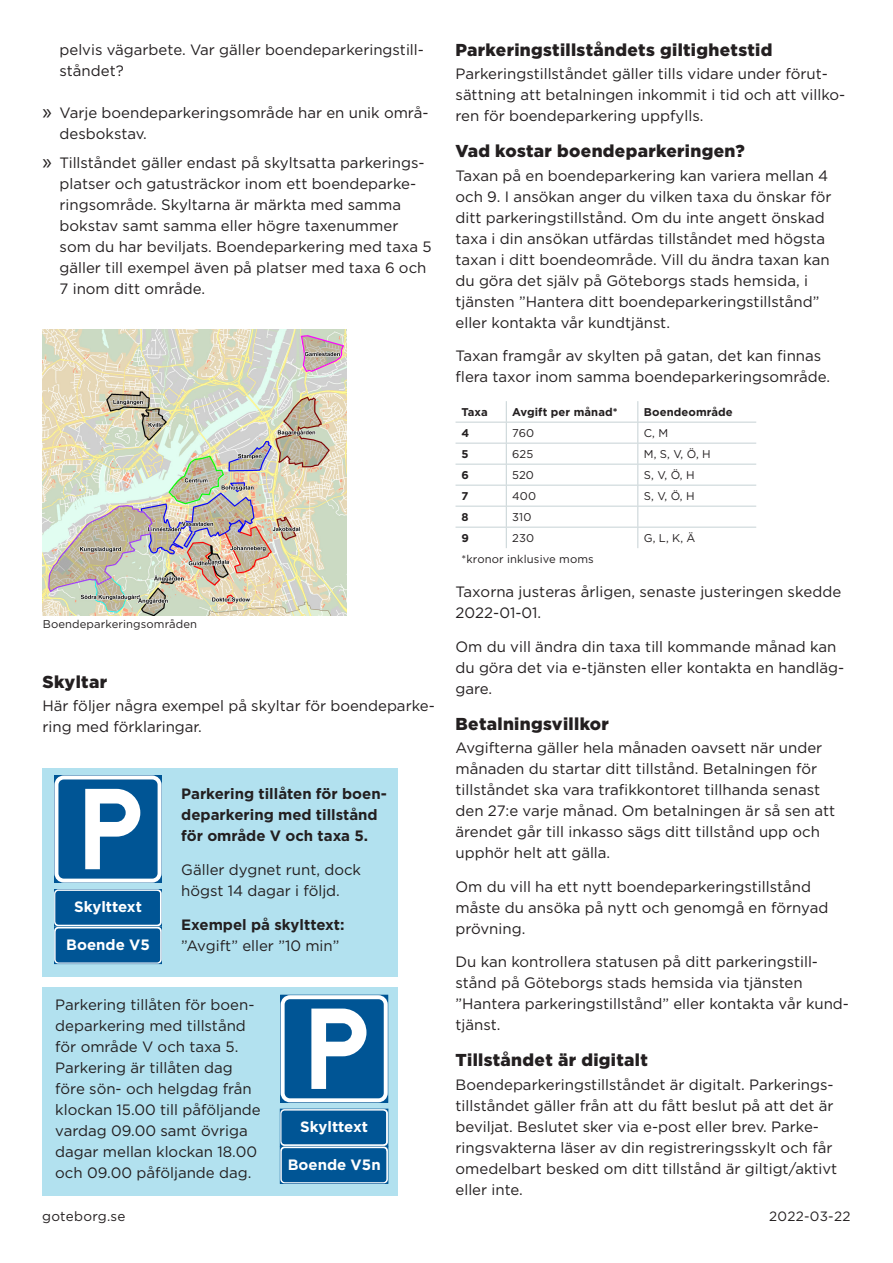
<style>
.page{position:relative;width:893px;height:1263px;background:#fff}
.page>*{position:absolute;margin:0;border:0;box-sizing:border-box;transform-origin:0 0}
.Mellanrubrik{font:900 17.25px "Gotham";letter-spacing:.02em;color:#231f20}
.Brödtext{font:900 17.25px "Gotham";letter-spacing:.02em;color:#231f20}
.Brödtext-2{font:15px/21px "Gotham";color:#231f20}
.Brödtext_Bold_marker{font:700 15px/21px "Gotham";color:#231f20}
.Brödtext_Bold_marker-2{font:700 15px "Gotham";color:#fff}
.Sidfot{font:13.5px "Gotham";letter-spacing:.02em;color:#231f20}
.Bildtext{font:11.25px "Gotham";letter-spacing:.01em;color:#231f20}
.Bildtext-2{font:700 11.25px "Gotham";letter-spacing:.01em;color:#231f20}
.s1{font-family:"Myriad Pro";font-size:22.5px}
.s2{font-weight:700}
</style>
<div class="page">
<hr style="left:455px;top:422px;width:51px;height:1px;background:#c6d2d5">
<hr style="left:506px;top:422px;width:132px;height:1px;background:#c6d2d5">
<hr style="left:638px;top:422px;width:118px;height:1px;background:#c6d2d5">
<hr style="left:455px;top:443px;width:51px;height:1px;background:#c6d2d5">
<hr style="left:506px;top:443px;width:132px;height:1px;background:#c6d2d5">
<hr style="left:638px;top:443px;width:118px;height:1px;background:#c6d2d5">
<hr style="left:455px;top:464px;width:51px;height:1px;background:#c6d2d5">
<hr style="left:506px;top:464px;width:132px;height:1px;background:#c6d2d5">
<hr style="left:638px;top:464px;width:118px;height:1px;background:#c6d2d5">
<hr style="left:455px;top:485px;width:51px;height:1px;background:#c6d2d5">
<hr style="left:506px;top:485px;width:132px;height:1px;background:#c6d2d5">
<hr style="left:638px;top:485px;width:118px;height:1px;background:#c6d2d5">
<hr style="left:455px;top:506px;width:51px;height:1px;background:#c6d2d5">
<hr style="left:506px;top:506px;width:132px;height:1px;background:#c6d2d5">
<hr style="left:638px;top:506px;width:118px;height:1px;background:#c6d2d5">
<hr style="left:455px;top:527px;width:51px;height:1px;background:#c6d2d5">
<hr style="left:506px;top:527px;width:132px;height:1px;background:#c6d2d5">
<svg style="left:506px;top:401px;width:1px;height:147px"></svg>
<hr style="left:638px;top:527px;width:118px;height:1px;background:#c6d2d5">
<svg style="left:637px;top:401px;width:1px;height:147px"></svg>
<img style="left:43px;top:330px;width:304px;height:285px">
<div style="left:43px;top:768px;width:355px;height:208px;background:#b2e1ef"></div>
<svg style="left:54px;top:889px;width:108px;height:37px"></svg>
<svg style="left:54px;top:927px;width:108px;height:36px"></svg>
<svg style="left:56px;top:891px;width:104px;height:71px"></svg>
<svg style="left:54px;top:775px;width:108px;height:108px;background:#578fb9"></svg>
<div style="left:55px;top:891px;width:105px;height:33px;background:#005595;border-radius:3px"></div>
<div style="left:56px;top:929px;width:104px;height:33px;background:#005595;border-radius:3px"></div>
<div style="left:43px;top:987px;width:355px;height:209px;background:#b2e1ef"></div>
<svg style="left:280px;top:1109px;width:108px;height:37px"></svg>
<svg style="left:280px;top:1147px;width:108px;height:36px"></svg>
<svg style="left:282px;top:1111px;width:104px;height:70px"></svg>
<svg style="left:281px;top:995px;width:107px;height:107px;background:#588fb9"></svg>
<div style="left:281px;top:1110px;width:105px;height:34px;background:#005595;border-radius:3px"></div>
<div style="left:282px;top:1148px;width:104px;height:34px;background:#005595;border-radius:3px"></div>
<p class="Brödtext-2" style="left:60px;top:38px;width:366px">pelvis vägarbete. Var gäller boendeparkeringstill&shy;ståndet?</p>
<p class="Brödtext-2" style="left:60px;top:102px;width:370px;text-indent:-17px"><span class="s1">»</span> Varje boendeparkeringsområde har en unik områ&shy;desbokstav.</p>
<p class="Brödtext-2" style="left:60px;top:152px;width:374px;text-indent:-17px"><span class="s1">»</span> Tillståndet gäller endast på skyltsatta parkerings&shy;platser och gatusträckor inom ett boendeparke&shy;ringsområde. Skyltarna är märkta med samma bokstav samt samma eller högre taxenummer som du har beviljats. Boendeparkering med taxa 5 gäller till exempel även på platser med taxa 6 och 7 inom ditt område.</p>
<p class="Bildtext" style="left:43px;top:617px;width:156px">Boendeparkeringsområden</p>
<p class="Mellanrubrik" style="left:43px;top:670px;width:66px">Skyltar</p>
<p class="Brödtext-2" style="left:43px;top:695px;width:394px">Här följer några exempel på skyltar för boendeparke&shy;ring med förklaringar.</p>
<p class="Brödtext_Bold_marker-2" style="left:74px;top:897px;width:69px">Skylttext</p>
<p class="Brödtext_Bold_marker-2" style="left:66px;top:935px;width:85px">Boende V5</p>
<p class="Brödtext_Bold_marker" style="left:181px;top:783px;width:207px">Parkering tillåten för boen&shy;deparkering med tillstånd för område V och taxa 5.</p>
<p class="Brödtext-2" style="left:181px;top:859px;width:181px">Gäller dygnet runt, dock högst 14 dagar i följd.</p>
<p class="Brödtext-2" style="left:181px;top:913px;width:165px"><span class="s2">Exempel på skylttext: </span>”Avgift” eller ”10 min”</p>
<p class="Brödtext-2" style="left:55px;top:993px;width:207px">Parkering tillåten för boen&shy;deparkering med tillstånd för område V och taxa 5.<br>Parkering är tillåten dag före sön- och helgdag från klockan 15.00 till påföljande vardag 09.00 samt övriga dagar mellan klockan 18.00 och 09.00 påföljande dag.</p>
<p class="Brödtext_Bold_marker-2" style="left:300px;top:1116px;width:69px">Skylttext</p>
<p class="Brödtext_Bold_marker-2" style="left:288px;top:1154px;width:94px">Boende V5n</p>
<p class="Mellanrubrik" style="left:455px;top:38px;width:318px">Parkeringstillståndets giltighetstid</p>
<p class="Brödtext-2" style="left:455px;top:63px;width:391px">Parkeringstillståndet gäller tills vidare under förut&shy;sättning att betalningen inkommit i tid och att villko&shy;ren för boendeparkering uppfylls.</p>
<p class="Mellanrubrik" style="left:455px;top:139px;width:291px">Vad kostar boendeparkeringen?</p>
<p class="Brödtext-2" style="left:455px;top:164px;width:377px">Taxan på en boendeparkering kan variera mellan 4 och 9. I ansökan anger du vilken taxa du önskar för ditt parkeringstillstånd. Om du inte angett önskad taxa i din ansökan utfärdas tillståndet med högsta taxan i ditt boendeområde. Vill du ändra taxan kan du göra det själv på Göteborgs stads hemsida, i tjänsten ”Hantera ditt boendeparkeringstillstånd” eller kontakta vår kundtjänst.</p>
<p class="Brödtext-2" style="left:455px;top:345px;width:376px">Taxan framgår av skylten på gatan, det kan finnas flera taxor inom samma boendeparkeringsområde.</p>
<p class="Bildtext-2" style="left:461px;top:405px;width:28px">Taxa</p>
<p class="Bildtext-2" style="left:512px;top:405px;width:107px">Avgift per månad*</p>
<p class="Bildtext-2" style="left:644px;top:405px;width:90px">Boendeområde</p>
<p class="Bildtext-2" style="left:461px;top:426px;width:9px">4</p>
<p class="Bildtext" style="left:512px;top:426px;width:23px">760</p>
<p class="Bildtext" style="left:644px;top:426px;width:26px">C, M</p>
<p class="Bildtext-2" style="left:461px;top:447px;width:9px">5</p>
<p class="Bildtext" style="left:512px;top:447px;width:23px">625</p>
<p class="Bildtext" style="left:644px;top:447px;width:68px">M, S, V, Ö, H</p>
<p class="Bildtext-2" style="left:461px;top:468px;width:9px">6</p>
<p class="Bildtext" style="left:512px;top:468px;width:23px">520</p>
<p class="Bildtext" style="left:644px;top:468px;width:52px">S, V, Ö, H</p>
<p class="Bildtext-2" style="left:461px;top:489px;width:8px">7</p>
<p class="Bildtext" style="left:512px;top:489px;width:25px">400</p>
<p class="Bildtext" style="left:644px;top:489px;width:52px">S, V, Ö, H</p>
<p class="Bildtext-2" style="left:461px;top:510px;width:9px">8</p>
<p class="Bildtext" style="left:512px;top:510px;width:21px">310</p>
<p class="Bildtext-2" style="left:461px;top:531px;width:9px">9</p>
<p class="Bildtext" style="left:512px;top:531px;width:23px">230</p>
<p class="Bildtext" style="left:644px;top:531px;width:53px">G, L, K, Ä</p>
<p class="Bildtext" style="left:461px;top:552px;width:134px">*kronor inklusive moms</p>
<p class="Brödtext-2" style="left:455px;top:581px;width:387px">Taxorna justeras årligen, senaste justeringen skedde<br>2022-01-01.</p>
<p class="Brödtext-2" style="left:455px;top:635px;width:390px">Om du vill ändra din taxa till kommande månad kan du göra det via e-tjänsten eller kontakta en handläg&shy;gare.</p>
<p class="Brödtext" style="left:455px;top:712px;width:155px">Betalningsvillkor</p>
<p class="Brödtext-2" style="left:455px;top:737px;width:381px">Avgifterna gäller hela månaden oavsett när under månaden du startar ditt tillstånd. Betalningen för tillståndet ska vara trafikkontoret tillhanda senast den 27:e varje månad. Om betalningen är så sen att ärendet går till inkasso sägs ditt tillstånd upp och upphör helt att gälla.</p>
<p class="Brödtext-2" style="left:455px;top:875px;width:374px">Om du vill ha ett nytt boendeparkeringstillstånd måste du ansöka på nytt och genomgå en förnyad prövning.</p>
<p class="Brödtext-2" style="left:455px;top:951px;width:395px">Du kan kontrollera statusen på ditt parkeringstill&shy;stånd på Göteborgs stads hemsida via tjänsten ”Hantera parkeringstillstånd” eller kontakta vår kund&shy;tjänst.</p>
<p class="Brödtext" style="left:455px;top:1048px;width:194px">Tillståndet är digitalt</p>
<p class="Brödtext-2" style="left:455px;top:1073px;width:383px">Boendeparkeringstillståndet är digitalt. Parkerings&shy;tillståndet gäller från att du fått beslut på att det är beviljat. Beslutet sker via e-post eller brev. Parke&shy;ringsvakterna läser av din registreringsskylt och får omedelbart besked om ditt tillstånd är giltigt/aktivt eller inte.</p>
<p class="Sidfot" style="left:42px;top:1207px;width:85px">goteborg.se</p>
<p class="Sidfot" style="left:769px;top:1207px;width:83px">2022-03-22</p>
</div>
